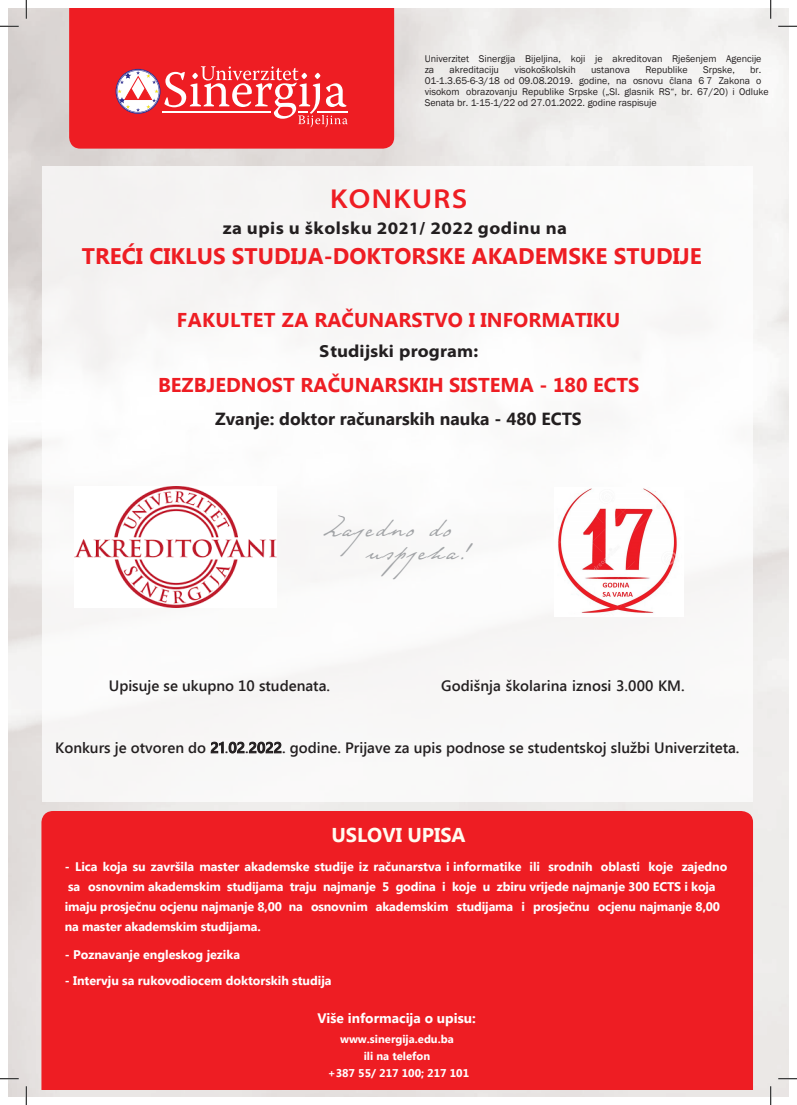
<style>
.page{position:relative;width:797px;height:1105px;background:#fff}
.page>*{position:absolute;margin:0;border:0;box-sizing:border-box;transform-origin:0 0}
.t1{font:31.25px/22.5px "Tesla";letter-spacing:.05em;color:#a1a3a6}
.t2{font:600 semi-expanded 27.5px "Myriad Pro";letter-spacing:.05em;color:#ee1d23}
.t3{font:700 22.5px "Segoe UI";color:#ee1d23}
.t4{font:700 20px "Segoe UI";color:#ee1d23}
.t5{font:700 20px "Segoe UI";color:#fffbf0}
.t6{font:700 17.5px "Segoe UI";color:#231f20}
.t7{font:700 semi-expanded 17.5px "Myriad Pro";letter-spacing:.03em;color:#231f20}
.t8{font:700 semi-expanded 17.5px "Myriad Pro";letter-spacing:.005em;color:#231f20}
.t9{font:600 15px "Segoe UI";color:#231f20}
.t10{font:700 13.75px "Segoe UI";color:#fff}
.t11{font:700 12.5px/20.1px "Segoe UI";letter-spacing:-.01em;color:#fff}
.t12{font:700 11.25px/16.9px "Segoe UI";color:#fff;text-align:center}
.t13{font:10px/11px "Franklin Gothic";color:#231f20}
.s1{font-stretch:normal}
.s2{font-style:inherit}
</style>
<div class="page">
<div style="left:43px;top:166px;width:710px;height:635px;background:#f9f9f8"></div>
<div style="left:69px;top:9px;width:325px;height:140px;background:#ee1d23"></div>
<div style="left:41px;top:811px;width:712px;height:279px;background:#ee1d23"></div>
<svg style="left:116px;top:66px;width:232px;height:61px"></svg>
<svg style="left:0;top:25px;width:19px;height:2px"></svg>
<svg style="left:778px;top:25px;width:19px;height:2px"></svg>
<svg style="left:0;top:1078px;width:19px;height:1px"></svg>
<svg style="left:778px;top:1078px;width:19px;height:1px"></svg>
<svg style="left:25px;top:0;width:2px;height:19px"></svg>
<svg style="left:25px;top:1086px;width:2px;height:19px"></svg>
<svg style="left:770px;top:0;width:1px;height:19px"></svg>
<svg style="left:770px;top:1086px;width:1px;height:19px"></svg>
<img style="left:75px;top:487px;width:201px;height:120px">
<img style="left:558px;top:488px;width:119px;height:125px">
<p class="t13" style="left:424px;top:53px;width:338px">Univerzitet Sinergija Bijeljina, koji je akreditovan Rješenjem Agencije za</p>
<p class="t13" style="left:449px;top:64px;width:51px">akreditaciju</p>
<p class="t13" style="left:514px;top:64px;width:63px">visokoškolskih</p>
<p class="t13" style="left:591px;top:64px;width:40px">ustanova</p>
<p class="t13" style="left:645px;top:64px;width:44px">Republike</p>
<p class="t13" style="left:703px;top:64px;width:33px">Srpske,</p>
<p class="t13" style="left:424px;top:64px;width:346px;text-indent:325px">br.<br>01-1.3.65-6-3/18 od 09.08.2019. godine, na osnovu člana 6 7 Zakona o visokom obrazovanju Republike Srpske („Sl. glasnik RS“, br. 67/20) i Odluke Senata br. 1-15-1/22 od 27.01.2022. godine raspisuje</p>
<h2 class="t2" style="left:330px;top:181px;width:139px">KONKURS</h2>
<h3 class="t7" style="left:223px;top:216px;width:346px">za upis u školsku 20<span class="s1">21</span>/ 202<span class="s1">2</span> godinu na</h3>
<h3 class="t3" style="left:82px;top:240px;width:621px">TREĆI CIKLUS STUDIJA-DOKTORSKE AKADEMSKE STUDIJE</h3>
<h3 class="t4" style="left:177px;top:305px;width:445px">FAKULTET ZA RAČUNARSTVO I INFORMATIKU</h3>
<h3 class="t8" style="left:319px;top:340px;width:160px">Studijski program:</h3>
<h3 class="t4" style="left:158px;top:371px;width:483px">BEZBJEDNOST RAČUNARSKIH SISTEMA - 180 ECTS</h3>
<h3 class="t6" style="left:215px;top:406px;width:368px">Zvanje: doktor računarskih nauka - 480 ECTS</h3>
<h1 class="t1" style="left:367px;top:514px;width:105px;text-indent:-45px">Zajedno do uspjeha!</h1>
<p class="t9" style="left:109px;top:674px;width:223px">Upisuje se ukupno 10 studenata.</p>
<p class="t9" style="left:441px;top:674px;width:245px">Godišnja školarina iznosi 3.000 KM.</p>
<p class="t9" style="left:55px;top:737px;width:685px">Konkurs je otvoren do <span class="s2">21</span>.<span class="s2">02</span>.<span class="s2">2022</span>. godine. Prijave za upis podnose se studentskoj službi Univerziteta.</p>
<h3 class="t5" style="left:331px;top:821px;width:136px">USLOVI UPISA</h3>
<p class="t11" style="left:65px;top:856px;width:664px">- Lica koja su završila master akademske studije iz računarstva i informatike ili srodnih oblasti koje zajedno</p>
<p class="t11" style="left:65px;top:876px;width:657px">sa osnovnim akademskim studijama traju najmanje 5 godina i koje u zbiru vrijede najmanje 300 ECTS i koja imaju prosječnu ocjenu najmanje 8,00 na osnovnim akademskim studijama i prosječnu ocjenu najmanje 8,00 na master akademskim studijama.</p>
<p class="t11" style="left:65px;top:944px;width:177px">- Poznavanje engleskog jezika</p>
<p class="t11" style="left:65px;top:970px;width:268px">- Intervju sa rukovodiocem doktorskih studija</p>
<p class="t10" style="left:317px;top:1008px;width:160px">Više informacija o upisu:</p>
<p class="t12" style="left:328px;top:1030px;width:143px">www.sinergija.edu.ba<br>ili na telefon<br>+387 55/ 217 100; 217 101</p>
</div>
